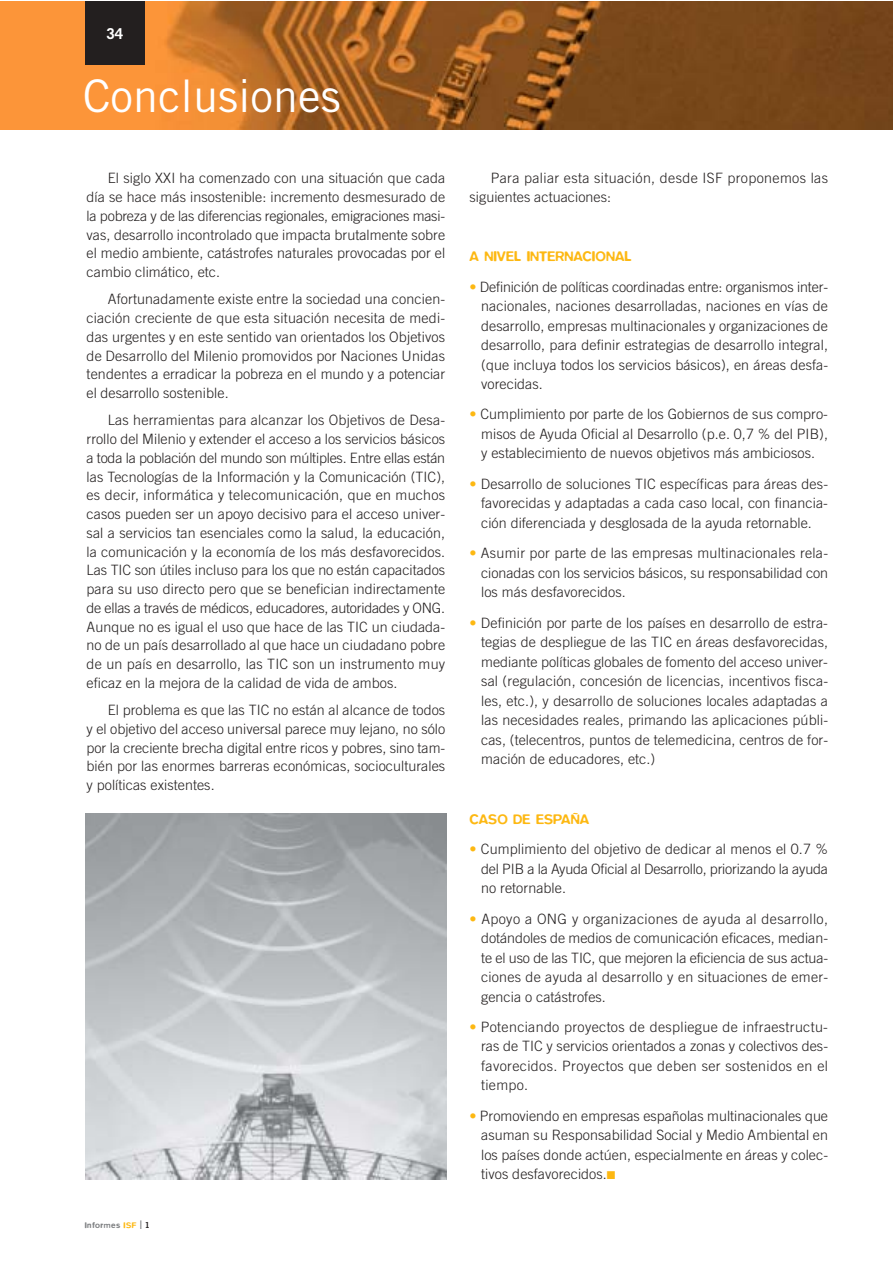
<style>
.page{position:relative;width:893px;height:1263px;background:#fff}
.page>*{position:absolute;margin:0;border:0;box-sizing:border-box;transform-origin:0 0}
.t1{font:45px "Trade Gothic";color:#fff}
.t2{font:700 15px "Trade Gothic";color:#fff}
.t3{font:300 14.25px/19.5px "Trade Gothic";letter-spacing:.005em;color:#231f1f;text-align:justify}
.t4{font:300 14.25px/18.8px "Trade Gothic";letter-spacing:.025em;color:#231f1f}
.t5{font:500 14.25px "Blur";color:#fdb812}
.t6{font:500 8.25px "Blur";letter-spacing:.055em;color:#808284}
.s1{color:#fdb812}
.s2{font-family:"Trade Gothic";font-weight:300;font-size:16.5px}
.s3{font-family:"Trade Gothic Bold Two";font-weight:400;color:#231f1f}
</style>
<div class="page">
<img style="left:0;top:2px;width:892px;height:127px">
<div style="left:85px;top:2px;width:60px;height:63px;background:#231f1f"></div>
<img style="left:85px;top:814px;width:361px;height:365px">
<p class="t2" style="left:106px;top:28px;width:18px">34</p>
<h1 class="t1" style="left:83px;top:79px;width:259px">Conclusiones</h1>
<p class="t3" style="left:87px;top:170px;width:360px;line-height:18.8px;text-indent:21px">El siglo XXI ha comenzado con una situación que cada día se hace más insostenible: incremento desmesurado de la pobreza y de las diferencias regionales, emigraciones masi&shy;vas, desarrollo incontrolado que impacta brutalmente sobre el medio ambiente, catástrofes naturales provocadas por el cambio climático, etc.</p>
<p class="t3" style="left:87px;top:291px;width:360px;line-height:18.8px;text-indent:21px">Afortunadamente existe entre la sociedad una concien&shy;ciación creciente de que esta situación necesita de medi&shy;das urgentes y en este sentido van orientados los Objetivos de Desarrollo del Milenio promovidos por Naciones Unidas tendentes a erradicar la pobreza en el mundo y a potenciar el desarrollo sostenible.</p>
<p class="t3" style="left:87px;top:412px;width:360px;line-height:18.8px;text-indent:21px">Las herramientas para alcanzar los Objetivos de Desa&shy;rrollo del Milenio y extender el acceso a los servicios básicos a toda la población del mundo son múltiples. Entre ellas están las Tecnologías de la Información y la Comunicación (TIC), es decir, informática y telecomunicación, que en muchos casos pueden ser un apoyo decisivo para el acceso univer&shy;sal a servicios tan esenciales como la salud, la educación, la comunicación y la economía de los más desfavorecidos.<br>Las TIC son útiles incluso para los que no están capacitados para su uso directo pero que se benefician indirectamente de ellas a través de médicos, educadores, autoridades y ONG.<br>Aunque no es igual el uso que hace de las TIC un ciudada&shy;no de un país desarrollado al que hace un ciudadano pobre de un país en desarrollo, las TIC son un instrumento muy eficaz en la mejora de la calidad de vida de ambos.</p>
<p class="t3" style="left:87px;top:702px;width:360px;line-height:18.8px;text-indent:21px">El problema es que las TIC no están al alcance de todos y el objetivo del acceso universal parece muy lejano, no sólo por la creciente brecha digital entre ricos y pobres, sino tam&shy;bién por las enormes barreras económicas, socioculturales y políticas existentes.</p>
<p class="t6" style="left:85px;top:1222px;width:66px">Informes <span class="s1">ISF</span> <span class="s2">ı</span> <span class="s3">1</span></p>
<p class="t4" style="left:469px;top:170px;width:360px;text-indent:21px">Para paliar esta situación, desde ISF proponemos las siguientes actuaciones:</p>
<p class="t5" style="left:469px;top:251px;width:164px">A NIVEL INTERNACIONAL</p>
<p class="t3" style="left:481px;top:278px;width:348px;text-indent:-12px"><span class="s1">•</span> Definición de políticas coordinadas entre: organismos inter&shy;nacionales, naciones desarrolladas, naciones en vías de desarrollo, empresas multinacionales y organizaciones de desarrollo, para definir estrategias de desarrollo integral, (que incluya todos los servicios básicos), en áreas desfa&shy;vorecidas.</p>
<p class="t3" style="left:481px;top:406px;width:348px;text-indent:-12px"><span class="s1">•</span> Cumplimiento por parte de los Gobiernos de sus compro&shy;misos de Ayuda Oficial al Desarrollo (p.e. 0,7 % del PIB), y establecimiento de nuevos objetivos más ambiciosos.</p>
<p class="t3" style="left:481px;top:475px;width:348px;text-indent:-12px"><span class="s1">•</span> Desarrollo de soluciones TIC específicas para áreas des&shy;favorecidas y adaptadas a cada caso local, con financia&shy;ción diferenciada y desglosada de la ayuda retornable.</p>
<p class="t3" style="left:481px;top:545px;width:348px;text-indent:-12px"><span class="s1">•</span> Asumir por parte de las empresas multinacionales rela&shy;cionadas con los servicios básicos, su responsabilidad con los más desfavorecidos.</p>
<p class="t3" style="left:481px;top:614px;width:348px;text-indent:-12px"><span class="s1">•</span> Definición por parte de los países en desarrollo de estra&shy;tegias de despliegue de las TIC en áreas desfavorecidas, mediante políticas globales de fomento del acceso univer&shy;sal (regulación, concesión de licencias, incentivos fisca&shy;les, etc.), y desarrollo de soluciones locales adaptadas a las necesidades reales, primando las aplicaciones públi&shy;cas, (telecentros, puntos de telemedicina, centros de for&shy;mación de educadores, etc.)</p>
<p class="t5" style="left:469px;top:814px;width:121px">CASO DE ESPAÑA</p>
<p class="t3" style="left:481px;top:841px;width:348px;text-indent:-12px"><span class="s1">•</span> Cumplimiento del objetivo de dedicar al menos el 0.7 % del PIB a la Ayuda Oficial al Desarrollo, priorizando la ayuda no retornable.</p>
<p class="t3" style="left:481px;top:910px;width:348px;text-indent:-12px"><span class="s1">•</span> Apoyo a ONG y organizaciones de ayuda al desarrollo, dotándoles de medios de comunicación eficaces, median&shy;te el uso de las TIC, que mejoren la eficiencia de sus actua&shy;ciones de ayuda al desarrollo y en situaciones de emer&shy;gencia o catástrofes.</p>
<p class="t3" style="left:481px;top:1018px;width:348px;text-indent:-12px"><span class="s1">•</span> Potenciando proyectos de despliegue de infraestructu&shy;ras de TIC y servicios orientados a zonas y colectivos des&shy;favorecidos. Proyectos que deben ser sostenidos en el tiempo.</p>
<p class="t3" style="left:481px;top:1107px;width:348px;text-indent:-12px"><span class="s1">•</span> Promoviendo en empresas españolas multinacionales que asuman su Responsabilidad Social y Medio Ambiental en los países donde actúen, especialmente en áreas y colec&shy;tivos desfavorecidos.<span class="s1">■</span></p>
</div>
